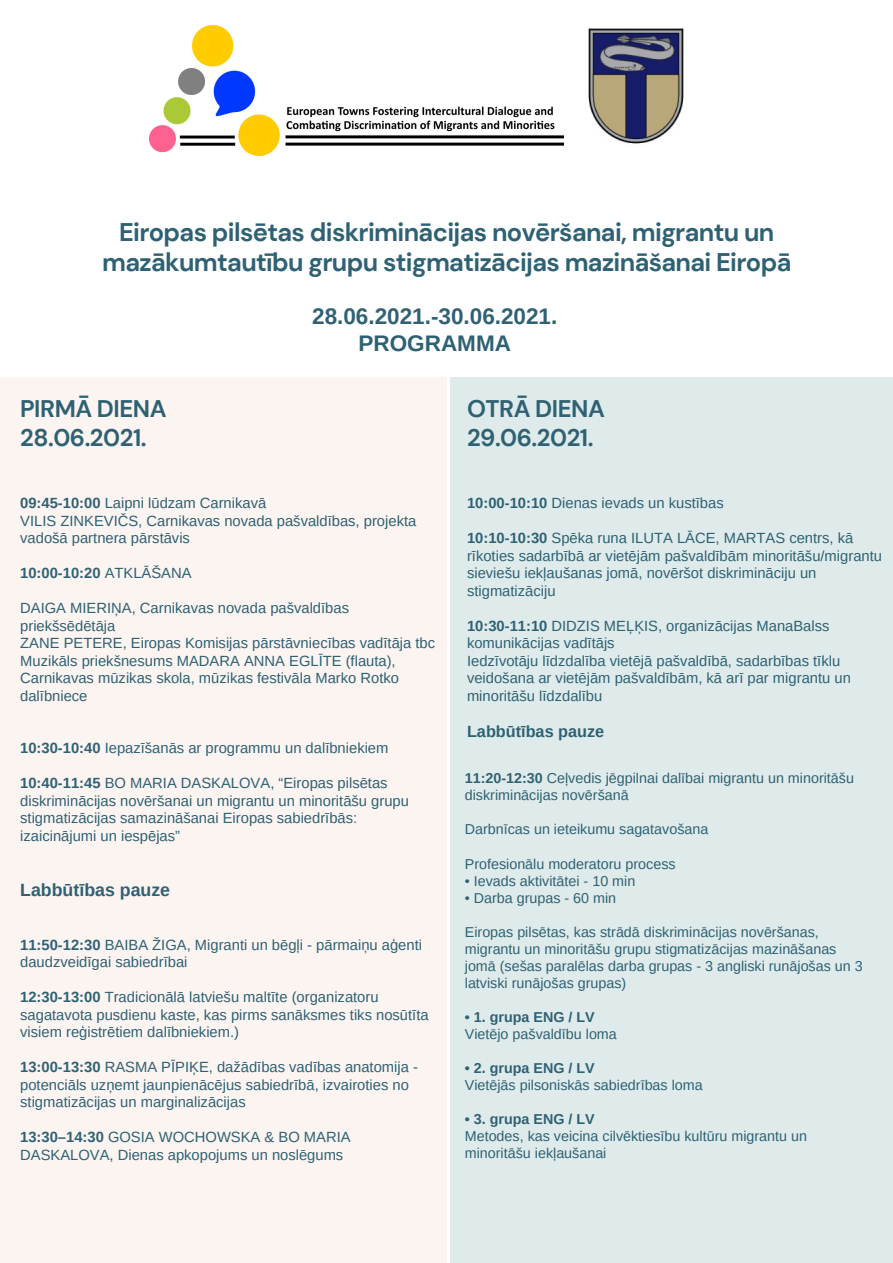
<style>
.page{position:relative;width:893px;height:1263px;background:#fff}
.page>*{position:absolute;margin:0;border:0;box-sizing:border-box;transform-origin:0 0}
.t1{font:700 25.5px/30.4px "DM Sans";letter-spacing:-.025em;color:#2e6173;text-align:center}
.t2{font:700 24px "DM Sans";letter-spacing:-.02em;color:#2e6173}
.t3{font:700 22.5px "Arimo";color:#2e6173}
.t4{font:700 17.77px "Arimo";color:#2e6173}
.t5{font:700 16.27px "Arimo";color:#2e6173}
.t6{font:14.77px/17.5px "Arimo";color:#2e6173}
.t7{font:700 14.77px "Arimo";color:#2e6173}
.t8{font:14.33px/17px "Arimo";color:#2e6173}
.t9{font:700 14.33px "Arimo";color:#2e6173}
.s1{font-weight:700}
.s2{font-weight:400}
</style>
<div class="page">
<div style="left:0;top:377px;width:447px;height:886px;background:#fcf4f1"></div>
<div style="left:450px;top:377px;width:443px;height:886px;background:#dfebea"></div>
<img style="left:149px;top:25px;width:415px;height:131px">
<img style="left:588px;top:28px;width:96px;height:116px">
<p class="t1" style="left:102px;top:217px;width:691px">Eiropas pilsētas diskriminācijas novēršanai, migrantu un mazākumtautību grupu stigmatizācijas mazināšanai Eiropā</p>
<p class="t2" style="left:20px;top:394px;width:148px">PIRMĀ DIENA</p>
<p class="t2" style="left:20px;top:422px;width:128px">28.06.2021.</p>
<p class="t3" style="left:312px;top:303px;width:247px">28.06.2021.-30.06.2021.</p>
<p class="t3" style="left:358px;top:330px;width:154px">PROGRAMMA</p>
<p class="t2" style="left:467px;top:394px;width:139px">OTRĀ DIENA</p>
<p class="t2" style="left:467px;top:422px;width:128px">29.06.2021.</p>
<p class="t6" style="left:20px;top:494px;width:247px"><span class="s1">09:45-10:00</span> Laipni lūdzam Carnikavā</p>
<p class="t6" style="left:20px;top:512px;width:397px">VILIS ZINKEVIČS, Carnikavas novada pašvaldības, projekta vadošā partnera pārstāvis</p>
<p class="t7" style="left:20px;top:565px;width:173px">10:00-10:20 <span class="s2">ATKLĀŠANA</span></p>
<p class="t6" style="left:20px;top:599px;width:330px">DAIGA MIERIŅA, Carnikavas novada pašvaldības priekšsēdētāja</p>
<p class="t6" style="left:20px;top:634px;width:416px">ZANE PETERE, Eiropas Komisijas pārstāvniecības vadītāja tbc</p>
<p class="t6" style="left:20px;top:652px;width:380px">Muzikāls priekšnesums MADARA ANNA EGLĪTE (flauta),<br>Carnikavas mūzikas skola, mūzikas festivāla Marko Rotko dalībniece</p>
<p class="t6" style="left:20px;top:739px;width:370px"><span class="s1">10:30-10:40</span> Iepazīšanās ar programmu un dalībniekiem</p>
<p class="t6" style="left:20px;top:774px;width:390px"><span class="s1">10:40-11:45</span> BO MARIA DASKALOVA, “Eiropas pilsētas diskriminācijas novēršanai un migrantu un minoritāšu grupu stigmatizācijas samazināšanai Eiropas sabiedrībās: izaicinājumi un iespējas”</p>
<p class="t4" style="left:20px;top:880px;width:151px">Labbūtības pauze</p>
<p class="t6" style="left:20px;top:936px;width:403px"><span class="s1">11:50-12:30</span> BAIBA ŽIGA, Migranti un bēgļi - pārmaiņu aģenti daudzveidīgai sabiedrībai</p>
<p class="t6" style="left:20px;top:988px;width:410px"><span class="s1">12:30-13:00</span> Tradicionālā latviešu maltīte (organizatoru sagatavota pusdienu kaste, kas pirms sanāksmes tiks nosūtīta visiem reģistrētiem dalībniekiem.)</p>
<p class="t6" style="left:20px;top:1058px;width:399px"><span class="s1">13:00-13:30</span> RASMA PĪPIĶE, dažādības vadības anatomija - potenciāls uzņemt jaunpienācējus sabiedrībā, izvairoties no stigmatizācijas un marginalizācijas</p>
<p class="t6" style="left:20px;top:1128px;width:332px"><span class="s1">13:30–14:30</span> GOSIA WOCHOWSKA &amp; BO MARIA<br>DASKALOVA, Dienas apkopojums un noslēgums</p>
<p class="t6" style="left:467px;top:494px;width:258px"><span class="s1">10:00-10:10</span> Dienas ievads un kustības</p>
<p class="t6" style="left:467px;top:529px;width:416px"><span class="s1">10:10-10:30</span> Spēka runa ILUTA LĀCE, MARTAS centrs, kā rīkoties sadarbībā ar vietējām pašvaldībām minoritāšu/migrantu sieviešu iekļaušanas jomā, novēršot diskrimināciju un stigmatizāciju</p>
<p class="t6" style="left:467px;top:617px;width:364px"><span class="s1">10:30-11:10</span> DIDZIS MEĻĶIS, organizācijas ManaBalss komunikācijas vadītājs</p>
<p class="t6" style="left:467px;top:652px;width:385px">Iedzīvotāju līdzdalība vietējā pašvaldībā, sadarbības tīklu veidošana ar vietējām pašvaldībām, kā arī par migrantu un minoritāšu līdzdalību</p>
<p class="t5" style="left:467px;top:723px;width:139px">Labbūtības pauze</p>
<p class="t8" style="left:465px;top:770px;width:391px"><span class="s1">11:20-12:30</span> Ceļvedis jēgpilnai dalībai migrantu un minoritāšu diskriminācijas novēršanā</p>
<p class="t8" style="left:465px;top:821px;width:245px">Darbnīcas un ieteikumu sagatavošana</p>
<p class="t8" style="left:465px;top:855px;width:212px">Profesionālu moderatoru process</p>
<p class="t8" style="left:465px;top:872px;width:172px">• Ievads aktivitātei - 10 min</p>
<p class="t8" style="left:465px;top:889px;width:153px">• Darba grupas - 60 min</p>
<p class="t8" style="left:465px;top:923px;width:399px">Eiropas pilsētas, kas strādā diskriminācijas novēršanas, migrantu un minoritāšu grupu stigmatizācijas mazināšanas jomā (sešas paralēlas darba grupas - 3 angliski runājošas un 3 latviski runājošas grupas)</p>
<p class="t9" style="left:465px;top:1009px;width:131px">• 1. grupa ENG / LV</p>
<p class="t8" style="left:465px;top:1025px;width:153px">Vietējo pašvaldību loma</p>
<p class="t9" style="left:465px;top:1060px;width:131px">• 2. grupa ENG / LV</p>
<p class="t8" style="left:465px;top:1077px;width:239px">Vietējās pilsoniskās sabiedrības loma</p>
<p class="t9" style="left:465px;top:1111px;width:131px">• 3. grupa ENG / LV</p>
<p class="t8" style="left:465px;top:1128px;width:344px">Metodes, kas veicina cilvēktiesību kultūru migrantu un minoritāšu iekļaušanai</p>
</div>
